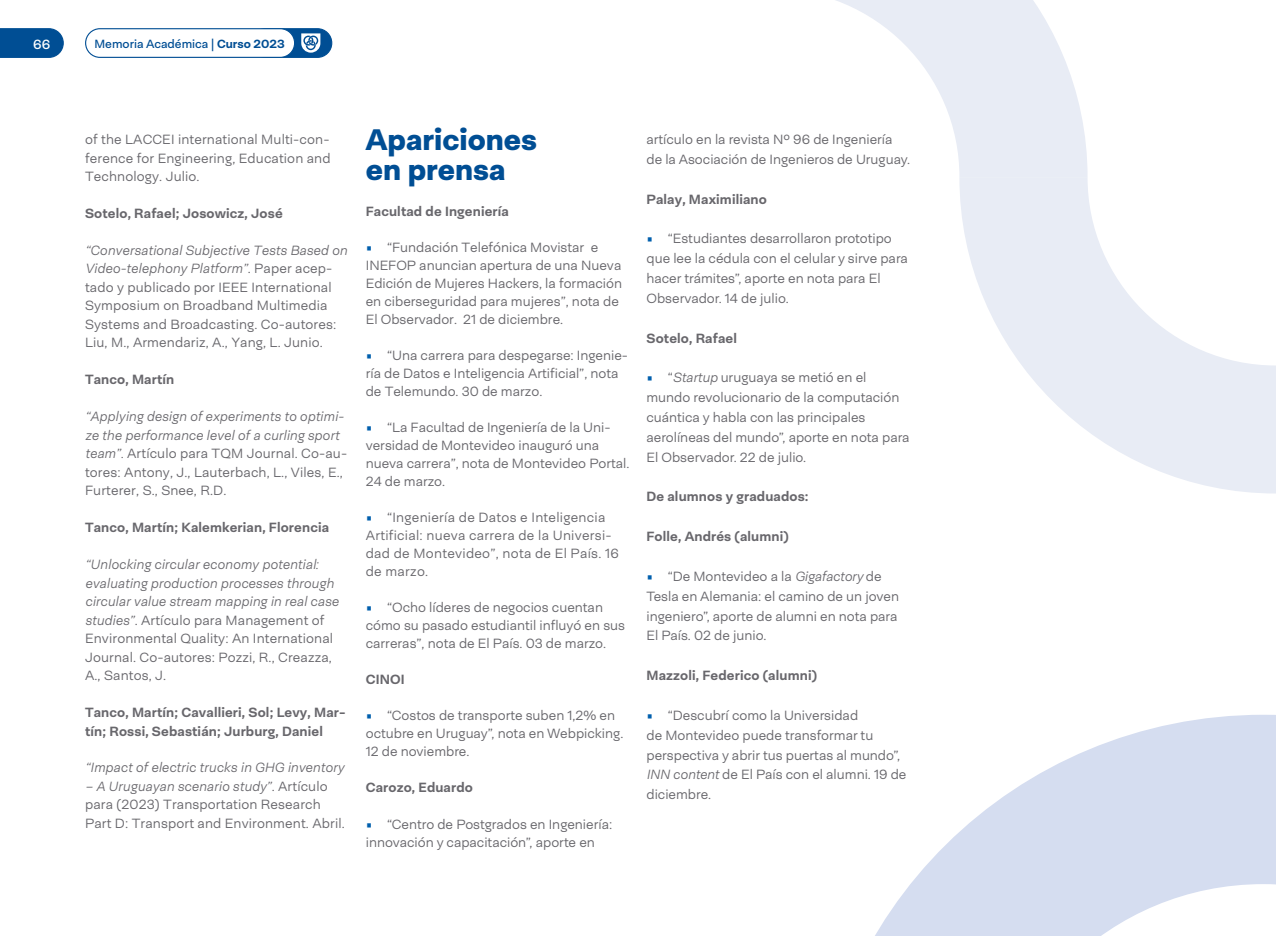
<style>
.page{position:relative;width:1276px;height:936px;background:#fff}
.page>*{position:absolute;margin:0;border:0;box-sizing:border-box;transform-origin:0 0}
.t1{font:900 30px/30px "Neogrotesk Ess";color:#004e94}
.t2{font:300 13.5px/19.8px "Neogrotesk Ess";color:#68676c}
.t3{font:700 13.5px/18.5px "Neogrotesk Ess";letter-spacing:.01em;color:#68676c}
.t4{font:italic 300 13.5px/18.5px "Neogrotesk Ess";letter-spacing:.01em;color:#68676c}
.t5{font:300 13.5px/18px "Neogrotesk Ess";letter-spacing:.02em;color:#68676c}
.t6{font:13.5px "Neogrotesk Ess";color:#fff}
.t7{font:12px "Neogrotesk Ess";color:#004e94}
.s1{font-weight:700}
.s2{font-style:italic}
.s3{font-style:normal}
.s4{font-family:"Titillium";font-weight:700;font-size:15px;color:#005fad}
</style>
<div class="page">
<svg style="left:959px;top:177px;width:317px;height:316px;fill:#e8ecf5"></svg>
<svg style="left:836px;top:0;width:251px;height:177px;fill:#e8ecf5"></svg>
<svg style="left:875px;top:715px;width:401px;height:220px;fill:#d5ddf0"></svg>
<div style="left:251px;top:29px;width:81px;height:28px;background:#004e94;border-radius:14px"></div>
<div style="left:250px;top:28px;width:82px;height:30px;border:1px solid #004e94;border-radius:14px"></div>
<svg style="left:0;top:28px;width:64px;height:30px;background:#0e589a"></svg>
<div style="left:86px;top:29px;width:209px;height:28px;background:#fff;border-radius:14px"></div>
<div style="left:85px;top:28px;width:210px;height:30px;border:1px solid #004e94;border-radius:14px"></div>
<svg style="left:301px;top:33px;width:19px;height:20px"></svg>
<p class="t6" style="left:33px;top:36px;width:19px">66</p>
<p class="t7" style="left:95px;top:36px;width:192px">Memoria Académica | <span class="s1">Curso 2023</span></p>
<p class="t2" style="left:85px;top:130px;width:247px;line-height:18.5px;text-align:justify">of the LACCEI international Multi-con&shy;ference for Engineering, Education and Technology. Julio.</p>
<p class="t3" style="left:85px;top:204px;width:199px">Sotelo, Rafael; Josowicz, José</p>
<p class="t2" style="left:85px;top:241px;width:264px;line-height:18.5px"><span class="s2">“Conversational Subjective Tests Based on Video-telephony Platform”</span>. Paper acep&shy;tado y publicado por IEEE International Symposium on Broadband Multimedia Systems and Broadcasting. Co-autores:<br>Liu, M., Armendariz, A., Yang, L. Junio.</p>
<p class="t3" style="left:85px;top:370px;width:91px">Tanco, Martín</p>
<p class="t2" style="left:85px;top:407px;width:264px;line-height:18.5px"><span class="s2">“Applying design of experiments to optimi&shy;ze the performance level of a curling sport team”.</span> Artículo para TQM Journal. Co-au&shy;tores: Antony, J., Lauterbach, L., Viles, E., Furterer, S., Snee, R.D.</p>
<p class="t3" style="left:85px;top:518px;width:246px">Tanco, Martín; Kalemkerian, Florencia</p>
<p class="t4" style="left:85px;top:555px;width:255px">“Unlocking circular economy potential: evaluating production processes through circular value stream mapping in real case studies”<span class="s3">. Artículo para Management of Environmental Quality: An International Journal. Co-autores: Pozzi, R., Creazza, A., Santos, J.</span></p>
<p class="t3" style="left:85px;top:702px;width:262px">Tanco, Martín; Cavallieri, Sol; Levy, Mar&shy;tín; Rossi, Sebastián; Jurburg, Daniel</p>
<p class="t4" style="left:85px;top:758px;width:261px">“Impact of electric trucks in GHG inventory</p>
<p class="t2" style="left:85px;top:777px;width:261px;line-height:18.5px"><span class="s2">– A Uruguayan scenario study”</span>. Artículo para (2023) Transportation Research<br>Part D: Transport and Environment. Abril.</p>
<h1 class="t1" style="left:366px;top:124px;width:173px">Apariciones en prensa</h1>
<p class="t3" style="left:366px;top:202px;width:145px">Facultad de Ingeniería</p>
<p class="t2" style="left:366px;top:238px;width:258px;line-height:18px"><span class="s4">•</span> “Fundación Telefónica Movistar e INEFOP anuncian apertura de una Nueva Edición de Mujeres Hackers, la formación en ciberseguridad para mujeres”, nota de El Observador. 21 de diciembre.</p>
<p class="t2" style="left:366px;top:346px;width:264px;line-height:18px"><span class="s4">•</span> “Una carrera para despegarse: Ingenie&shy;ría de Datos e Inteligencia Artificial”, nota de Telemundo. 30 de marzo.</p>
<p class="t2" style="left:366px;top:418px;width:265px;line-height:18px"><span class="s4">•</span> “La Facultad de Ingeniería de la Uni&shy;versidad de Montevideo inauguró una nueva carrera”, nota de Montevideo Portal.<br>24 de marzo.</p>
<p class="t5" style="left:366px;top:508px;width:254px"><span class="s4">•</span> “Ingeniería de Datos e Inteligencia<br>Artificial: nueva carrera de la Universi&shy;dad de Montevideo”, nota de El País. 16 de marzo.</p>
<p class="t2" style="left:366px;top:598px;width:261px;line-height:18px"><span class="s4">•</span> “Ocho líderes de negocios cuentan cómo su pasado estudiantil influyó en sus carreras”, nota de El País. 03 de marzo.</p>
<p class="t3" style="left:366px;top:670px;width:40px">CINOI</p>
<p class="t2" style="left:366px;top:706px;width:259px;line-height:18px"><span class="s4">•</span> “Costos de transporte suben 1,2% en octubre en Uruguay”, nota en Webpicking.<br>12 de noviembre.</p>
<p class="t3" style="left:366px;top:778px;width:109px">Carozo, Eduardo</p>
<p class="t2" style="left:366px;top:814px;width:248px;line-height:18px"><span class="s4">•</span> “Centro de Postgrados en Ingeniería: innovación y capacitación”, aporte en</p>
<p class="t2" style="left:646px;top:129px;width:265px">artículo en la revista Nº 96 de Ingeniería de la Asociación de Ingenieros de Uruguay.</p>
<p class="t3" style="left:646px;top:189px;width:122px">Palay, Maximiliano</p>
<p class="t2" style="left:646px;top:229px;width:263px"><span class="s4">•</span> “Estudiantes desarrollaron prototipo que lee la cédula con el celular y sirve para hacer trámites”, aporte en nota para El Observador. 14 de julio.</p>
<p class="t3" style="left:646px;top:328px;width:92px">Sotelo, Rafael</p>
<p class="t2" style="left:646px;top:368px;width:265px"><span class="s4">•</span> “<span class="s2">Startup</span> uruguaya se metió en el mundo revolucionario de la computación cuántica y habla con las principales aerolíneas del mundo”, aporte en nota para El Observador. 22 de julio.</p>
<p class="t3" style="left:646px;top:487px;width:164px">De alumnos y graduados:</p>
<p class="t3" style="left:646px;top:527px;width:144px">Folle, Andrés (alumni)</p>
<p class="t2" style="left:646px;top:566px;width:254px"><span class="s4">•</span> “De Montevideo a la <span class="s2">Gigafactory</span> de Tesla en Alemania: el camino de un joven ingeniero”, aporte de alumni en nota para El País. 02 de junio.</p>
<p class="t3" style="left:646px;top:666px;width:172px">Mazzoli, Federico (alumni)</p>
<p class="t2" style="left:646px;top:705px;width:261px"><span class="s4">•</span> “Descubrí como la Universidad<br>de Montevideo puede transformar tu perspectiva y abrir tus puertas al mundo”,<br><span class="s2">INN content</span> de El País con el alumni. 19 de diciembre.</p>
</div>
